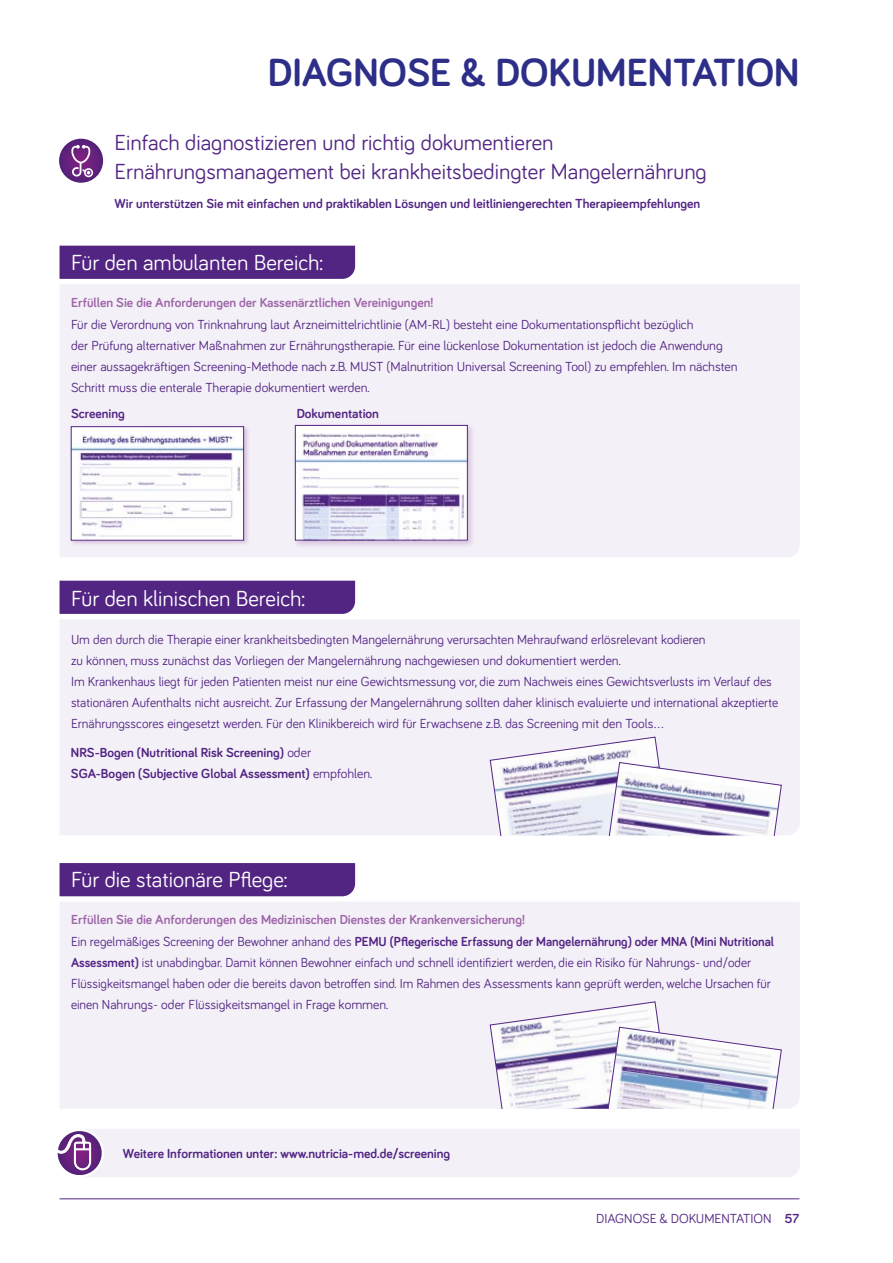
<style>
.page{position:relative;width:893px;height:1263px;background:#fff}
.page>*{position:absolute;margin:0;border:0;box-sizing:border-box;transform-origin:0 0}
.t1{font:700 40.5px "Bariol";color:#2d2e87}
.t2{font:22.5px/28.5px "Bariol";color:#522583}
.t3{font:22.5px "Bariol";color:#fff}
.t4{font:13.5px/21px "Bariol";color:#522583}
.t5{font:700 13.5px/21px "Bariol";color:#522583}
.t6{font:700 13.5px "Bariol";color:#9e67a8}
.s1{font-weight:400}
.s2{font-weight:700}
</style>
<div class="page">
<hr style="left:60px;top:1198px;width:739px;height:1px;background:#522583">
<div style="left:60px;top:581px;width:295px;height:33px;background:#522583"></div>
<div style="left:60px;top:863px;width:295px;height:33px;background:#522583"></div>
<div style="left:60px;top:619px;width:740px;height:216px;background:#f4f0f8"></div>
<div style="left:60px;top:902px;width:740px;height:207px;background:#f4f0f8"></div>
<div style="left:60px;top:246px;width:295px;height:33px;background:#522583"></div>
<div style="left:60px;top:284px;width:740px;height:273px;background:#f4f0f8"></div>
<svg style="left:490px;top:737px;width:292px;height:98px"></svg>
<svg style="left:490px;top:1001px;width:292px;height:108px"></svg>
<div style="left:57px;top:1129px;width:743px;height:48px;background:#f4f0f8"></div>
<svg style="left:58px;top:138px;width:46px;height:46px"></svg>
<div style="left:57px;top:136px;width:48px;height:49px;border:2px solid #fff;border-radius:50%"></div>
<svg style="left:71px;top:145px;width:22px;height:32px"></svg>
<div style="left:293px;top:423px;width:183px;height:126px;background:#9e67a8;opacity:.35"></div>
<img style="left:297px;top:427px;width:169px;height:111px">
<div style="left:295px;top:425px;width:173px;height:115px;border:1px solid #522583"></div>
<div style="left:69px;top:424px;width:181px;height:122px;background:#9e67a8;opacity:.35"></div>
<img style="left:73px;top:428px;width:169px;height:110px">
<div style="left:71px;top:426px;width:173px;height:114px;border:1px solid #522583"></div>
<h1 class="t1" style="left:268px;top:45px;width:533px">DIAGNOSE &amp; DOKUMENTATION</h1>
<h2 class="t2" style="left:115px;top:127px;width:594px">Einfach diagnostizieren und richtig dokumentieren<br>Ernährungsmanagement bei krankheitsbedingter Mangelernährung</h2>
<p class="t5" style="left:115px;top:193px;width:587px">Wir unterstützen Sie mit einfachen und praktikablen Lösungen und leitliniengerechten Therapieempfehlungen</p>
<h2 class="t3" style="left:71px;top:247px;width:253px">Für den ambulanten Bereich:</h2>
<p class="t6" style="left:71px;top:293px;width:364px">Erfüllen Sie die Anforderungen der Kassenärztlichen Vereinigungen!</p>
<p class="t4" style="left:71px;top:313px;width:668px">Für die Verordnung von Trinknahrung laut Arzneimittelrichtlinie (AM-RL) besteht eine Dokumentationspflicht bezüglich<br>der Prüfung alternativer Maßnahmen zur Ernährungstherapie. Für eine lückenlose Dokumentation ist jedoch die Anwendung einer aussagekräftigen Screening-Methode nach z.B. MUST (Malnutrition Universal Screening Tool) zu empfehlen. Im nächsten Schritt muss die enterale Therapie dokumentiert werden.</p>
<p class="t5" style="left:71px;top:403px;width:55px">Screening</p>
<p class="t5" style="left:297px;top:403px;width:84px">Dokumentation</p>
<h2 class="t3" style="left:71px;top:583px;width:235px">Für den klinischen Bereich:</h2>
<p class="t4" style="left:71px;top:628px;width:709px">Um den durch die Therapie einer krankheitsbedingten Mangelernährung verursachten Mehraufwand erlösrelevant kodieren<br>zu können, muss zunächst das Vorliegen der Mangelernährung nachgewiesen und dokumentiert werden.<br>Im Krankenhaus liegt für jeden Patienten meist nur eine Gewichtsmessung vor, die zum Nachweis eines Gewichtsverlusts im Verlauf des stationären Aufenthalts nicht ausreicht. Zur Erfassung der Mangelernährung sollten daher klinisch evaluierte und international akzeptierte Ernährungsscores eingesetzt werden. Für den Klinikbereich wird für Erwachsene z.B. das Screening mit den Tools...</p>
<p class="t5" style="left:71px;top:742px;width:303px">NRS-Bogen (Nutritional Risk Screening) <span class="s1">oder<br></span>SGA-Bogen (Subjective Global Assessment) <span class="s1">empfohlen.</span></p>
<h2 class="t3" style="left:71px;top:864px;width:218px">Für die stationäre Pflege:</h2>
<p class="t6" style="left:71px;top:910px;width:455px">Erfüllen Sie die Anforderungen des Medizinischen Dienstes der Krankenversicherung!</p>
<p class="t4" style="left:71px;top:930px;width:705px">Ein regelmäßiges Screening der Bewohner anhand des <span class="s2">PEMU (Pflegerische Erfassung der Mangelernährung) oder MNA (Mini Nutritional Assessment)</span> ist unabdingbar. Damit können Bewohner einfach und schnell identifiziert werden, die ein Risiko für Nahrungs- und/oder Flüssigkeitsmangel haben oder die bereits davon betroffen sind. Im Rahmen des Assessments kann geprüft werden, welche Ursachen für einen Nahrungs- oder Flüssigkeitsmangel in Frage kommen.</p>
<p class="t5" style="left:123px;top:1143px;width:329px">Weitere Informationen unter: www.nutricia-med.de/screening</p>
<p class="t4" style="left:596px;top:1207px;width:205px">DIAGNOSE &amp; DOKUMENTATION <span class="s2">57</span></p>
</div>
